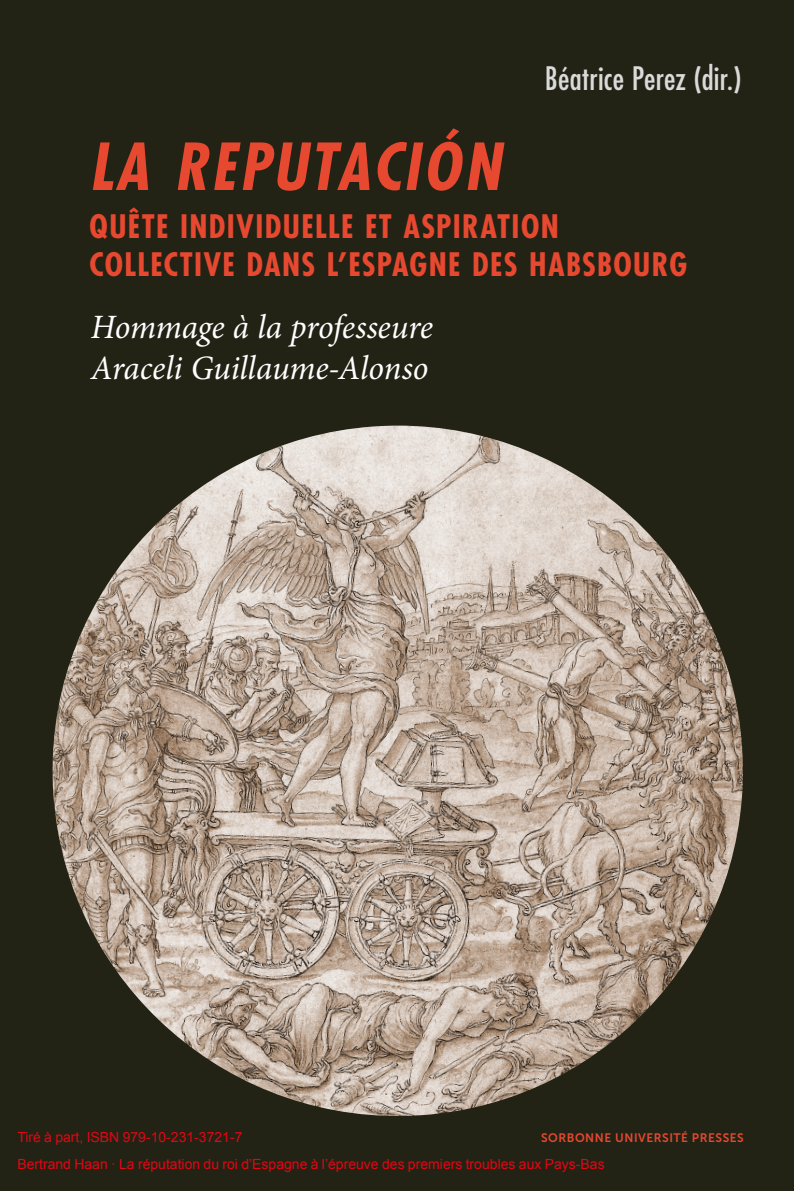
<style>
.page{position:relative;width:794px;height:1191px;background:#222315}
.page>*{position:absolute;margin:0;border:0;box-sizing:border-box;transform-origin:0 0}
.t1{font:italic 700 condensed 63px "Futura Std";letter-spacing:.04em;color:#e74830}
.t2{font:italic 34.12px/41.1px "Minion Pro";letter-spacing:-.005em;color:#fff}
.t3{font:700 condensed 31.5px/38px "Futura Std";letter-spacing:.04em;color:#e74830}
.t4{font:condensed 31.5px "Futura Std";letter-spacing:.005em;color:#dadada}
.t5{font:14px/27.3px "Arial";color:#e30614}
.t6{font:12.25px "Museo Sans 700";letter-spacing:.045em;color:#e74830}
</style>
<div class="page">
<img style="left:52px;top:425px;width:691px;height:691px">
<h3 class="t4" style="left:545px;top:59px;width:198px">Béatrice Perez (dir.)</h3>
<h1 class="t1" style="left:89px;top:128px;width:412px">LA REPUTACIÓN</h1>
<h3 class="t3" style="left:89px;top:207px;width:599px">QUÊTE INDIVIDUELLE ET ASPIRATION<br>COLLECTIVE DANS L’ESPAGNE DES HABSBOURG</h3>
<h2 class="t2" style="left:91px;top:306px;width:344px">Hommage à la professeure<br>Araceli Guillaume-Alonso</h2>
<p class="t6" style="left:541px;top:1130px;width:204px">SORBONNE UNIVERSITÉ PRESSES</p>
<p class="t5" style="left:17px;top:1123px;width:589px">Tiré à part, ISBN 979-10-231-3721-7<br>Bertrand Haan · La réputation du roi d’Espagne à l’épreuve des premiers troubles aux Pays-Bas</p>
</div>
